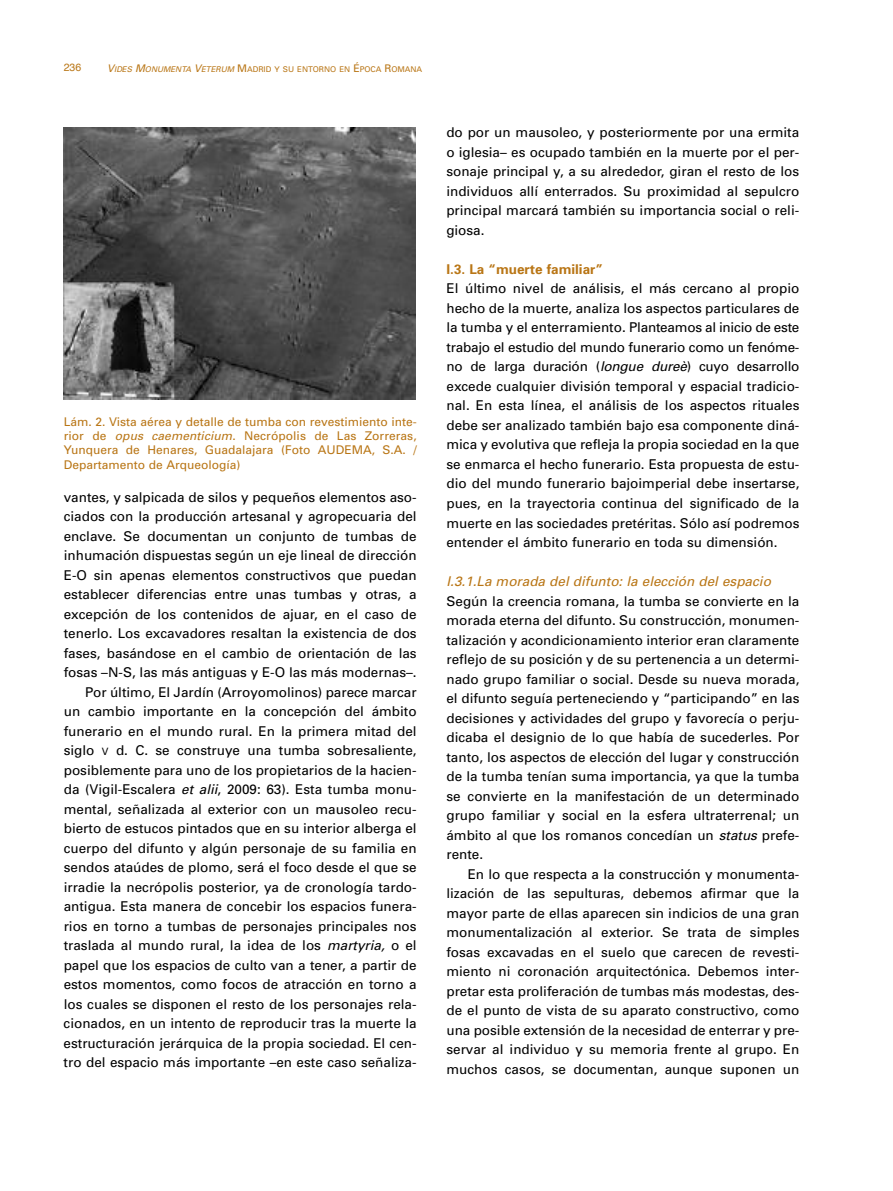
<style>
.page{position:relative;width:893px;height:1191px;background:#fff}
.page>*{position:absolute;margin:0;border:0;box-sizing:border-box;transform-origin:0 0}
.t1{font:13.5px/19.5px "Univers";color:#000;text-align:justify}
.t2{font:italic 13.5px "Univers";color:#b97616}
.t3{font:700 13.5px "Univers";color:#b97616}
.t4{font:12px/14.4px "Univers";color:#b97616;text-align:justify}
.t5{font:10.5px "Helvetica";color:#b97616}
.t6{font:7.8px "Univers";letter-spacing:-.01em;color:#b97616}
.s1{font-style:italic;font-size:10.5px}
.s2{font-style:italic}
.s3{font-size:10.5px}
.s4{font-size:10.2px}
</style>
<div class="page">
<img style="left:64px;top:128px;width:352px;height:271px">
<p class="t5" style="left:64px;top:63px;width:19px">236</p>
<p class="t6" style="left:107px;top:66px;width:316px"><span class="s1">V</span><span class="s2">IDES</span> <span class="s1">M</span><span class="s2">ONUMENTA</span> <span class="s1">V</span><span class="s2">ETERUM</span> <span class="s3">M</span>ADRID Y SU ENTORNO EN <span class="s3">É</span>POCA <span class="s3">R</span>OMANA</p>
<p class="t4" style="left:64px;top:415px;width:354px">Lám. 2. Vista aérea y detalle de tumba con revestimiento inte&shy;rior de <span class="s2">opus caementicium</span>. Necrópolis de Las Zorreras, Yunquera de Henares, Guadalajara (Foto AUDEMA, S.A. / Departamento de Arqueología)</p>
<p class="t1" style="left:64px;top:488px;width:355px;text-align:right">vantes, y salpicada de silos y pequeños elementos aso&shy;ciados con la producción artesanal y agropecuaria del enclave. Se documentan un conjunto de tumbas de inhumación dispuestas según un eje lineal de dirección E-O sin apenas elementos constructivos que puedan establecer diferencias entre unas tumbas y otras, a excepción de los contenidos de ajuar, en el caso de tenerlo. Los excavadores resaltan la existencia de dos fases, basándose en el cambio de orientación de las fosas –N-S, las más antiguas y E-O las más modernas–.<br>Por último, El Jardín (Arroyomolinos) parece marcar<br>un cambio importante en la concepción del ámbito funerario en el mundo rural. En la primera mitad del siglo <span class="s4">V</span> d. C. se construye una tumba sobresaliente, posiblemente para uno de los propietarios de la hacien&shy;da (Vigil-Escalera <span class="s2">et alii</span>, 2009: 63). Esta tumba monu&shy;mental, señalizada al exterior con un mausoleo recu&shy;bierto de estucos pintados que en su interior alberga el cuerpo del difunto y algún personaje de su familia en sendos ataúdes de plomo, será el foco desde el que se irradie la necrópolis posterior, ya de cronología tardo&shy;antigua. Esta manera de concebir los espacios funera&shy;rios en torno a tumbas de personajes principales nos traslada al mundo rural, la idea de los <span class="s2">martyria,</span> o el papel que los espacios de culto van a tener, a partir de estos momentos, como focos de atracción en torno a los cuales se disponen el resto de los personajes rela&shy;cionados, en un intento de reproducir tras la muerte la estructuración jerárquica de la propia sociedad. El cen&shy;tro del espacio más importante –en este caso señaliza-</p>
<p class="t1" style="left:446px;top:124px;width:354px">do por un mausoleo, y posteriormente por una ermita o iglesia– es ocupado también en la muerte por el per&shy;sonaje principal y, a su alrededor, giran el resto de los individuos allí enterrados. Su proximidad al sepulcro principal marcará también su importancia social o reli&shy;giosa.</p>
<p class="t3" style="left:446px;top:264px;width:158px">I.3. La “muerte familiar”</p>
<p class="t1" style="left:446px;top:280px;width:354px">El último nivel de análisis, el más cercano al propio hecho de la muerte, analiza los aspectos particulares de la tumba y el enterramiento. Planteamos al inicio de este trabajo el estudio del mundo funerario como un fenóme&shy;no de larga duración (<span class="s2">longue dureè</span>) cuyo desarrollo excede cualquier división temporal y espacial tradicio&shy;nal. En esta línea, el análisis de los aspectos rituales debe ser analizado también bajo esa componente diná&shy;mica y evolutiva que refleja la propia sociedad en la que se enmarca el hecho funerario. Esta propuesta de estu&shy;dio del mundo funerario bajoimperial debe insertarse, pues, en la trayectoria continua del significado de la muerte en las sociedades pretéritas. Sólo así podremos entender el ámbito funerario en toda su dimensión.</p>
<p class="t2" style="left:446px;top:576px;width:326px">I.3.1.La morada del difunto: la elección del espacio</p>
<p class="t1" style="left:446px;top:592px;width:354px">Según la creencia romana, la tumba se convierte en la morada eterna del difunto. Su construcción, monumen&shy;talización y acondicionamiento interior eran claramente reflejo de su posición y de su pertenencia a un determi&shy;nado grupo familiar o social. Desde su nueva morada, el difunto seguía perteneciendo y “participando” en las decisiones y actividades del grupo y favorecía o perju&shy;dicaba el designio de lo que había de sucederles. Por tanto, los aspectos de elección del lugar y construcción de la tumba tenían suma importancia, ya que la tumba se convierte en la manifestación de un determinado grupo familiar y social en la esfera ultraterrenal; un ámbito al que los romanos concedían un <span class="s2">status</span> prefe&shy;rente.</p>
<p class="t1" style="left:446px;top:865px;width:354px;text-indent:21px">En lo que respecta a la construcción y monumenta&shy;lización de las sepulturas, debemos afirmar que la mayor parte de ellas aparecen sin indicios de una gran monumentalización al exterior. Se trata de simples fosas excavadas en el suelo que carecen de revesti&shy;miento ni coronación arquitectónica. Debemos inter&shy;pretar esta proliferación de tumbas más modestas, des&shy;de el punto de vista de su aparato constructivo, como una posible extensión de la necesidad de enterrar y pre&shy;servar al individuo y su memoria frente al grupo. En muchos casos, se documentan, aunque suponen un</p>
</div>
